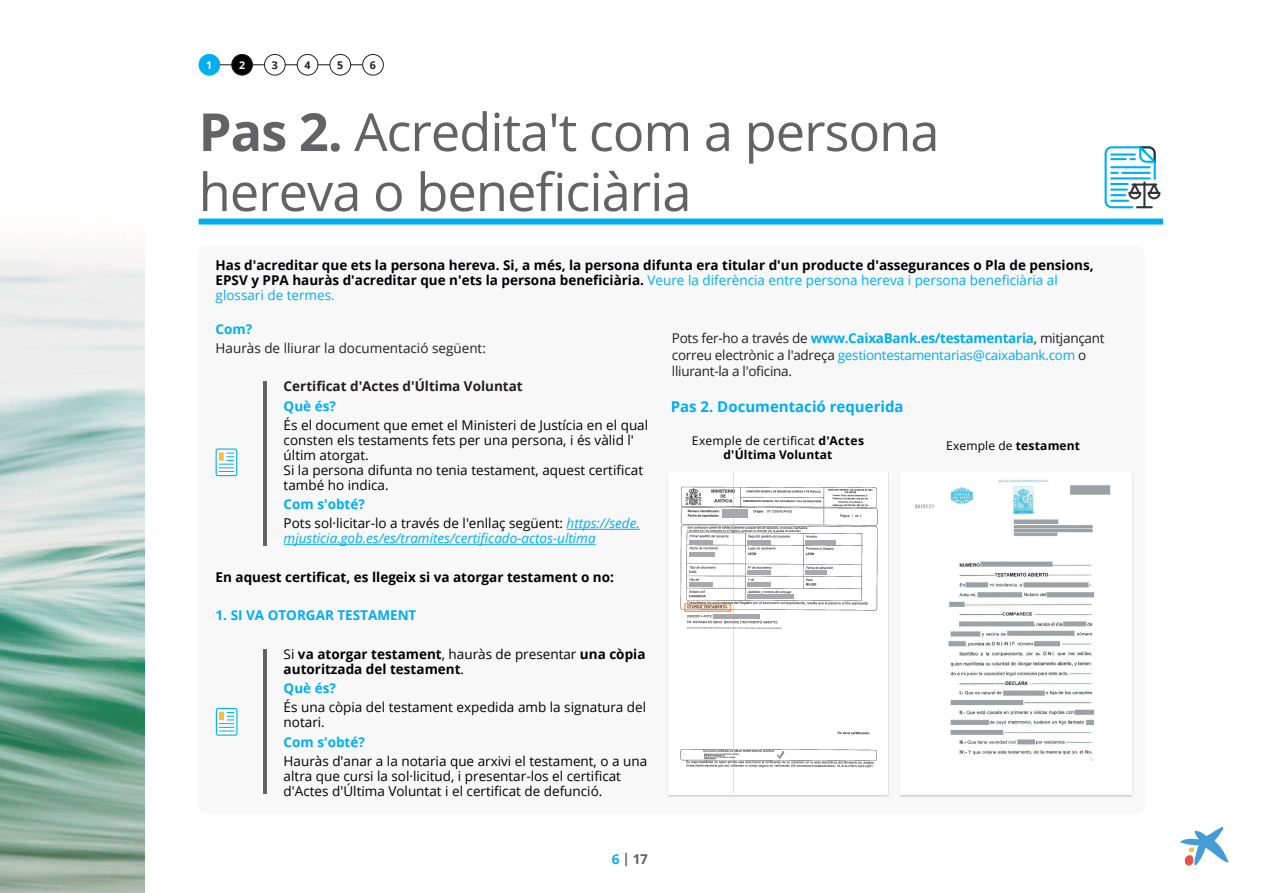
<style>
.page{position:relative;width:1263px;height:893px;background:#fff}
.page>*{position:absolute;margin:0;border:0;box-sizing:border-box;transform-origin:0 0}
.t1{font:52.5px/60px "Open Sans";letter-spacing:-.02em;color:#636366}
.t2{font:700 15px "Open Sans";color:#00aeef}
.t3{font:13.5px/15px "Open Sans";color:#000}
.t4{font:700 13.5px/15px "Open Sans";color:#000105}
.t5{font:13.5px/16.5px "Open Sans";letter-spacing:-.02em;color:#231f20}
.t6{font:700 13.5px/15px "Open Sans";color:#000}
.t7{font:italic 13.5px "Open Sans";color:#00aeef}
.t8{font:700 13.5px "Open Sans";color:#00aeef}
.t9{font:13.5px "Open Sans";color:#231f20}
.t10{font:700 13.5px "Open Sans";color:#231f20}
.t11{font:700 13.5px "Open Sans";color:#636366}
.t12{font:700 12px/14.4px "Open Sans";letter-spacing:.01em;color:#000;text-align:center}
.t13{font:12px "Open Sans";letter-spacing:.015em;color:#000}
.t14{font:700 10.65px "Open Sans";color:#231f20}
.t15{font:700 10.65px "Open Sans";color:#fff}
.s1{font-weight:700}
.s2{font-weight:400;color:#00aeef}
.s3{font-weight:700;color:#00aeef}
.s4{font-style:italic;color:#00aeef}
.s5{font-weight:400}
.s6{color:#00aeef}
</style>
<div class="page">
<svg style="left:1180px;top:827px;width:48px;height:39px"></svg>
<div style="left:199px;top:246px;width:946px;height:568px;background:#f8f8f8;border-radius:9px"></div>
<hr style="left:566px;top:529px;width:74px;height:1px;background:#00aeef">
<hr style="left:284px;top:544px;width:312px;height:1px;background:#00aeef">
<img style="left:0;top:247px;width:145px;height:646px">
<div style="left:199px;top:219px;width:964px;height:6px;background:#00aeef"></div>
<svg style="left:1104px;top:146px;width:56px;height:62px"></svg>
<hr style="left:213px;top:64px;width:157px;height:1px;background:#231f20">
<div style="left:232px;top:54px;width:20px;height:21px;background:#000;border-radius:50%"></div>
<div style="left:231px;top:54px;width:22px;height:22px;border:1px solid #231f20;border-radius:50%"></div>
<div style="left:199px;top:54px;width:21px;height:21px;background:#00aeef;border-radius:50%"></div>
<div style="left:199px;top:54px;width:21px;height:22px;border:1px solid #00aeef;border-radius:50%"></div>
<div style="left:264px;top:54px;width:21px;height:21px;background:#fff;border-radius:50%"></div>
<div style="left:264px;top:54px;width:22px;height:22px;border:1px solid #231f20;border-radius:50%"></div>
<div style="left:297px;top:54px;width:21px;height:21px;background:#fff;border-radius:50%"></div>
<div style="left:297px;top:54px;width:21px;height:22px;border:1px solid #231f20;border-radius:50%"></div>
<div style="left:330px;top:54px;width:21px;height:21px;background:#fff;border-radius:50%"></div>
<div style="left:329px;top:54px;width:22px;height:22px;border:1px solid #231f20;border-radius:50%"></div>
<div style="left:363px;top:54px;width:20px;height:21px;background:#fff;border-radius:50%"></div>
<div style="left:362px;top:54px;width:22px;height:22px;border:1px solid #231f20;border-radius:50%"></div>
<div style="left:667px;top:472px;width:222px;height:325px;background:#231f20;opacity:.29"></div>
<img style="left:669px;top:473px;width:218px;height:321px">
<hr style="left:689px;top:541px;width:23px;height:4px;background:#a8a9ad">
<div style="left:723px;top:509px;width:25px;height:5px;background:#a8a9ad"></div>
<hr style="left:723px;top:514px;width:25px;height:4px;background:#a8a9ad">
<hr style="left:689px;top:552px;width:26px;height:4px;background:#a8a9ad">
<hr style="left:689px;top:582px;width:23px;height:4px;background:#a8a9ad">
<hr style="left:747px;top:541px;width:23px;height:4px;background:#a8a9ad">
<hr style="left:747px;top:582px;width:23px;height:4px;background:#a8a9ad">
<hr style="left:747px;top:595px;width:47px;height:4px;background:#a8a9ad">
<hr style="left:714px;top:614px;width:46px;height:4px;background:#a8a9ad">
<hr style="left:747px;top:571px;width:23px;height:4px;background:#a8a9ad">
<hr style="left:805px;top:541px;width:31px;height:4px;background:#a8a9ad">
<div style="left:805px;top:570px;width:22px;height:5px;background:#a8a9ad"></div>
<div style="left:684px;top:603px;width:47px;height:9px;border:2px solid #f5842e"></div>
<div style="left:899px;top:472px;width:234px;height:325px;background:#231f20;opacity:.29"></div>
<img style="left:901px;top:472px;width:230px;height:322px">
<hr style="left:263px;top:382px;width:4px;height:164px;background:#636366">
<svg style="left:216px;top:449px;width:21px;height:27px"></svg>
<div style="left:216px;top:448px;width:21px;height:28px;border:1px solid #00aeef;border-radius:2px"></div>
<svg style="left:219px;top:453px;width:15px;height:19px"></svg>
<div style="left:219px;top:452px;width:5px;height:9px;background:#f2c147"></div>
<hr style="left:264px;top:649px;width:3px;height:145px;background:#636366">
<svg style="left:216px;top:709px;width:21px;height:26px"></svg>
<div style="left:216px;top:708px;width:21px;height:28px;border:1px solid #00aeef;border-radius:2px"></div>
<svg style="left:219px;top:712px;width:15px;height:20px"></svg>
<div style="left:219px;top:712px;width:5px;height:8px;background:#f2c147"></div>
<p class="t15" style="left:206px;top:57px;width:8px">1</p>
<p class="t15" style="left:239px;top:57px;width:8px">2</p>
<p class="t14" style="left:272px;top:57px;width:8px">3</p>
<p class="t14" style="left:304px;top:57px;width:8px">4</p>
<p class="t14" style="left:337px;top:57px;width:8px">5</p>
<p class="t14" style="left:370px;top:57px;width:8px">6</p>
<h1 class="t1" style="left:199px;top:101px;width:742px"><span class="s1">Pas 2.</span> Acredita't com a persona hereva o beneficiària</h1>
<p class="t4" style="left:216px;top:257px;width:879px">Has d'acreditar que ets la persona hereva. Si, a més, la persona difunta era titular d'un producte d'assegurances o Pla de pensions,<br>EPSV y PPA hauràs d'acreditar que n'ets la persona beneficiària. <span class="s2">Veure la diferència entre persona hereva i persona beneficiària al glossari de termes.</span></p>
<p class="t8" style="left:216px;top:319px;width:38px">Com?</p>
<p class="t9" style="left:216px;top:339px;width:272px">Hauràs de lliurar la documentació següent:</p>
<p class="t10" style="left:284px;top:377px;width:241px">Certificat d'Actes d'Última Voluntat</p>
<p class="t8" style="left:284px;top:396px;width:54px">Què és?</p>
<p class="t3" style="left:284px;top:417px;width:366px">És el document que emet el Ministeri de Justícia en el qual consten els testaments fets per una persona, i és vàlid l' últim atorgat.<br>Si la persona difunta no tenia testament, aquest certificat també ho indica.</p>
<p class="t3" style="left:284px;top:494px;width:358px;line-height:19.2px"><span class="s3">Com s'obté?<br></span>Pots sol·licitar-lo a través de l'enllaç següent: <span class="s4">https://sede.</span></p>
<p class="t7" style="left:284px;top:529px;width:313px">mjusticia.gob.es/es/tramites/certificado-actos-ultima</p>
<p class="t6" style="left:216px;top:569px;width:400px">En aquest certificat, es llegeix si va atorgar testament o no:</p>
<p class="t8" style="left:216px;top:606px;width:202px">1. SI VA OTORGAR TESTAMENT</p>
<p class="t6" style="left:284px;top:646px;width:363px"><span class="s5">Si</span> va atorgar testament<span class="s5">, hauràs de presentar</span> una còpia autoritzada del testament<span class="s5">.</span></p>
<p class="t8" style="left:284px;top:679px;width:54px">Què és?</p>
<p class="t3" style="left:284px;top:699px;width:364px">És una còpia del testament expedida amb la signatura del notari.</p>
<p class="t8" style="left:284px;top:732px;width:83px">Com s'obté?</p>
<p class="t3" style="left:284px;top:753px;width:365px">Hauràs d'anar a la notaria que arxivi el testament, o a una altra que cursi la sol·licitud, i presentar-los el certificat d'Actes d'Última Voluntat i el certificat de defunció.</p>
<p class="t11" style="left:612px;top:850px;width:38px"><span class="s6">6</span> | 17</p>
<p class="t5" style="left:672px;top:330px;width:434px">Pots fer-ho a través de <span class="s3">www.CaixaBank.es/testamentaria</span>, mitjançant correu electrònic a l'adreça <span class="s6">gestiontestamentarias@caixabank.com</span> o lliurant-la a l'oficina.</p>
<p class="t2" style="left:671px;top:396px;width:234px">Pas 2. Documentació requerida</p>
<p class="t12" style="left:692px;top:433px;width:174px"><span class="s5">Exemple de certificat</span> d'Actes d'Última Voluntat</p>
<p class="t13" style="left:946px;top:438px;width:136px">Exemple de <span class="s1">testament</span></p>
</div>
